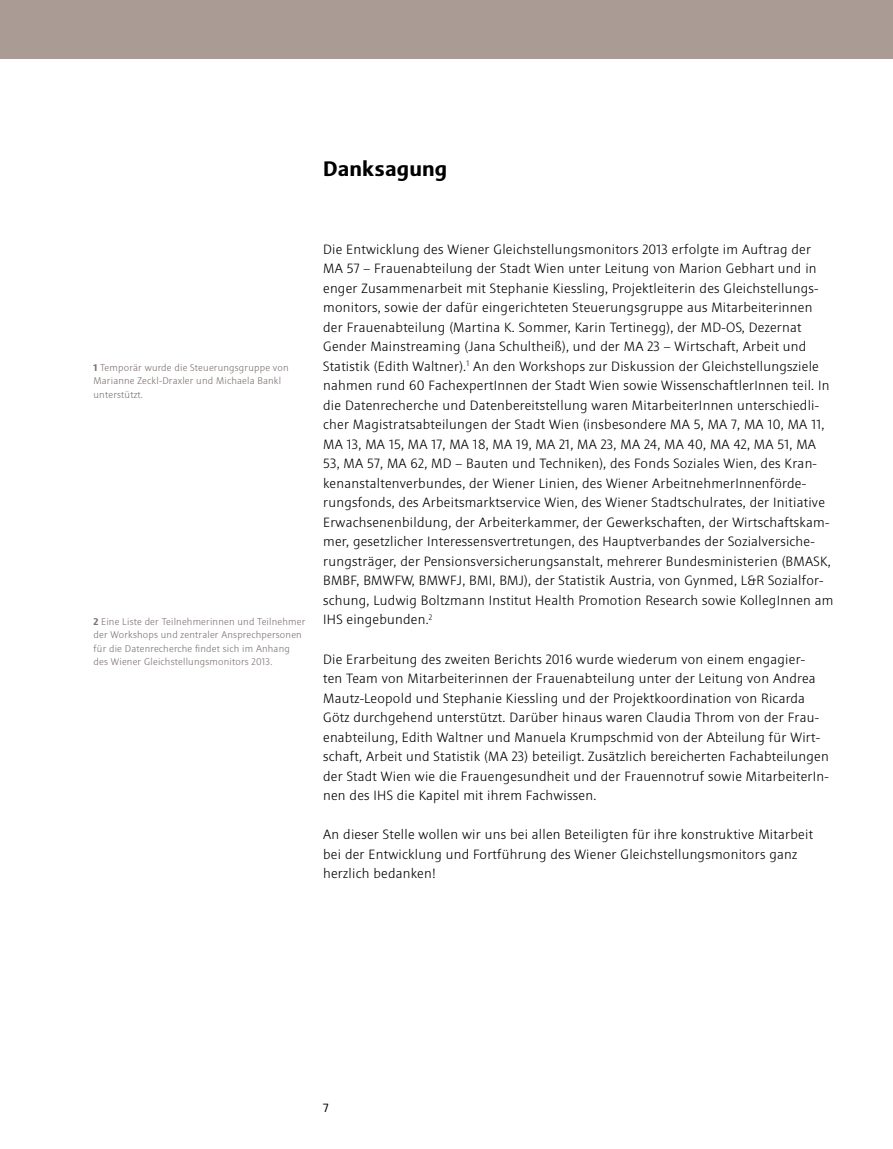
<style>
.page{position:relative;width:893px;height:1149px;background:#fff}
.page>*{position:absolute;margin:0;border:0;box-sizing:border-box;transform-origin:0 0}
.t1{font:700 21px "Sinova Pro";letter-spacing:.01em;color:#000}
.t2{font:300 13.5px/19.5px "Sinova Pro";letter-spacing:.02em;color:#000}
.t3{font:12px "Sinova Pro";color:#000}
.t4{font:300 9.75px/13.5px "Sinova Pro";letter-spacing:.02em;color:#7b716f}
.s1{font-weight:700}
</style>
<div class="page">
<div style="left:0;top:0;width:893px;height:59px;background:#aa9c95"></div>
<h1 class="t1" style="left:323px;top:156px;width:126px">Danksagung</h1>
<p class="t4" style="left:94px;top:360px;width:197px"><span class="s1">1</span> Temporär wurde die Steuerungsgruppe von<br>Marianne Zeckl-Draxler und Michaela Bankl unterstützt.</p>
<p class="t4" style="left:94px;top:614px;width:213px"><span class="s1">2</span> Eine Liste der Teilnehmerinnen und Teilnehmer der Workshops und zentraler Ansprechpersonen für die Datenrecherche findet sich im Anhang des Wiener Gleichstellungsmonitors 2013.</p>
<p class="t2" style="left:323px;top:239px;width:512px">Die Entwicklung des Wiener Gleichstellungsmonitors 2013 erfolgte im Auftrag der MA 57 – Frauenabteilung der Stadt Wien unter Leitung von Marion Gebhart und in enger Zusammenarbeit mit Stephanie Kiessling, Projektleiterin des Gleichstellungs&shy;monitors, sowie der dafür eingerichteten Steuerungsgruppe aus Mitarbeiterinnen der Frauenabteilung (Martina K. Sommer, Karin Tertinegg), der MD-OS, Dezernat Gender Mainstreaming (Jana Schultheiß), und der MA 23 – Wirtschaft, Arbeit und Statistik (Edith Waltner).<sup>1</sup> An den Workshops zur Diskussion der Gleichstellungsziele nahmen rund 60 FachexpertInnen der Stadt Wien sowie WissenschaftlerInnen teil. In die Datenrecherche und Datenbereitstellung waren MitarbeiterInnen unterschiedli&shy;cher Magistratsabteilungen der Stadt Wien (insbesondere MA 5, MA 7, MA 10, MA 11, MA 13, MA 15, MA 17, MA 18, MA 19, MA 21, MA 23, MA 24, MA 40, MA 42, MA 51, MA 53, MA 57, MA 62, MD – Bauten und Techniken), des Fonds Soziales Wien, des Kran&shy;kenanstaltenverbundes, der Wiener Linien, des Wiener ArbeitnehmerInnenförde&shy;rungsfonds, des Arbeitsmarktservice Wien, des Wiener Stadtschulrates, der Initiative Erwachsenenbildung, der Arbeiterkammer, der Gewerkschaften, der Wirtschaftskam&shy;mer, gesetzlicher Interessensvertretungen, des Hauptverbandes der Sozialversiche&shy;rungsträger, der Pensionsversicherungsanstalt, mehrerer Bundesministerien (BMASK, BMBF, BMWFW, BMWFJ, BMI, BMJ), der Statistik Austria, von Gynmed, L&amp;R Sozialfor&shy;schung, Ludwig Boltzmann Institut Health Promotion Research sowie KollegInnen am IHS eingebunden.<sup>2</sup></p>
<p class="t2" style="left:323px;top:649px;width:507px">Die Erarbeitung des zweiten Berichts 2016 wurde wiederum von einem engagier-<br>ten Team von Mitarbeiterinnen der Frauenabteilung unter der Leitung von Andrea Mautz-Leopold und Stephanie Kiessling und der Projektkoordination von Ricarda Götz durchgehend unterstützt. Darüber hinaus waren Claudia Throm von der Frau&shy;enabteilung, Edith Waltner und Manuela Krumpschmid von der Abteilung für Wirt&shy;schaft, Arbeit und Statistik (MA 23) beteiligt. Zusätzlich bereicherten Fachabteilungen der Stadt Wien wie die Frauengesundheit und der Frauennotruf sowie MitarbeiterIn&shy;nen des IHS die Kapitel mit ihrem Fachwissen.</p>
<p class="t2" style="left:323px;top:824px;width:491px">An dieser Stelle wollen wir uns bei allen Beteiligten für ihre konstruktive Mitarbeit bei der Entwicklung und Fortführung des Wiener Gleichstellungsmonitors ganz herzlich bedanken!</p>
<p class="t3" style="left:323px;top:1100px;width:7px">7</p>
</div>
